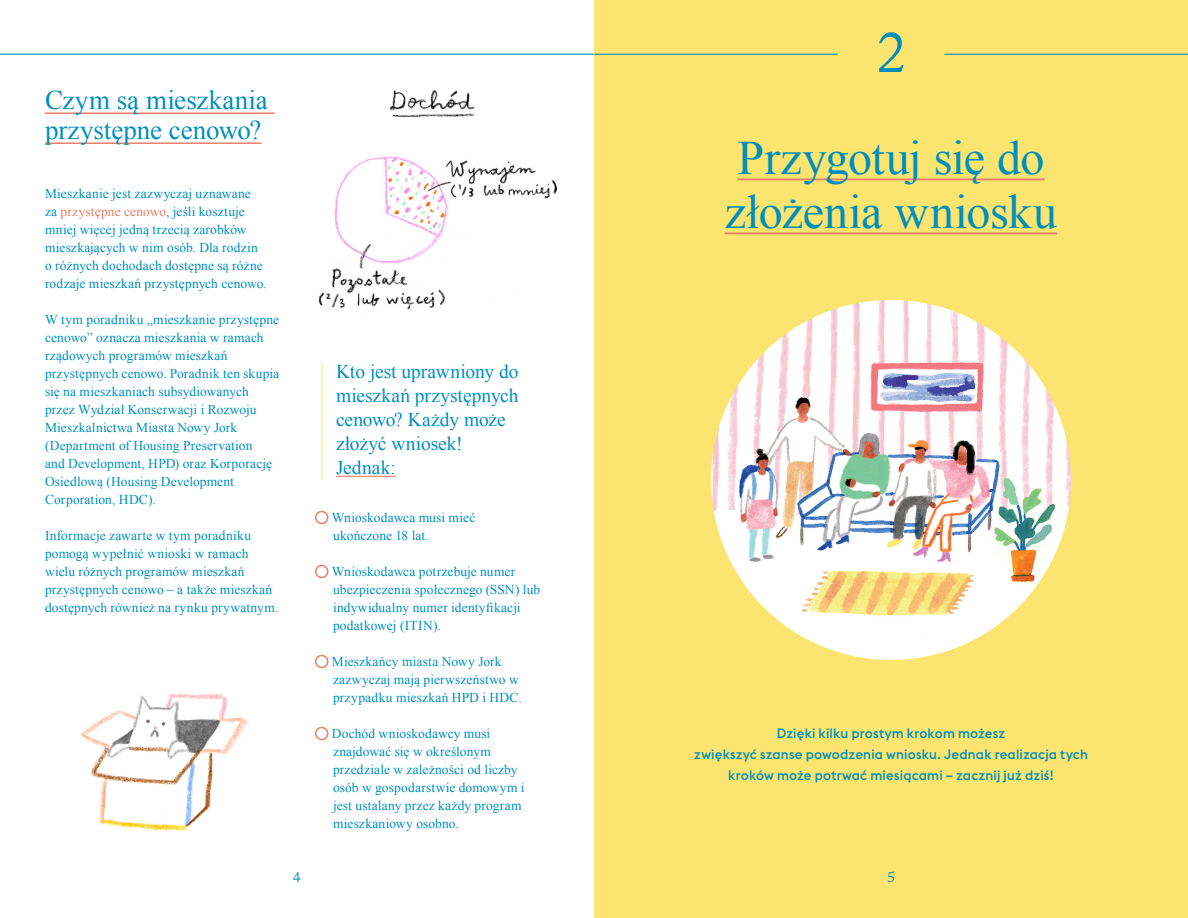
<style>
.page{position:relative;width:1188px;height:918px;background:#fff}
.page>*{position:absolute;margin:0;border:0;box-sizing:border-box;transform-origin:0 0}
.section_numbers{font:52.5px "Thames Capsule";color:#008fbc}
.Chapter_headers{font:48px/54px "Times New Roman";letter-spacing:-.01em;color:#008fbc}
.t1{font:27px/30px "Times New Roman";color:#008fbc}
.t2{font:19.5px/24px "Times New Roman";letter-spacing:-.005em;color:#008fbc}
.Checklist{font:13.5px/18px "Times New Roman";letter-spacing:.01em;color:#008fbc}
.Chapter_Text{font:500 13.5px/21px "Euclid Flex";letter-spacing:.01em;color:#008fbc;text-align:center}
.t3{font:13.5px "Thames Capsule";color:#008fbc}
.s1{color:#e68066}
</style>
<div class="page">
<div style="left:595px;top:0;width:593px;height:918px;background:#fbe570"></div>
<img style="left:319px;top:90px;width:238px;height:220px">
<hr style="left:45px;top:112px;width:230px;height:2px;background:#e68066">
<hr style="left:45px;top:142px;width:216px;height:2px;background:#e68066">
<div style="left:315px;top:511px;width:14px;height:13px;border:2px solid #e68066;border-radius:50%"></div>
<div style="left:315px;top:565px;width:14px;height:13px;border:2px solid #e68066;border-radius:50%"></div>
<div style="left:315px;top:655px;width:14px;height:13px;border:2px solid #e68066;border-radius:50%"></div>
<div style="left:315px;top:727px;width:14px;height:13px;border:2px solid #e68066;border-radius:50%"></div>
<hr style="left:336px;top:476px;width:60px;height:1px;background:#e68066">
<hr style="left:321px;top:363px;width:1px;height:117px;background:#fbe570">
<img style="left:80px;top:693px;width:169px;height:138px">
<hr style="left:0;top:54px;width:594px;height:1px;background:#008fbc">
<hr style="left:595px;top:54px;width:243px;height:1px;background:#008fbc">
<hr style="left:944px;top:54px;width:244px;height:1px;background:#008fbc">
<hr style="left:737px;top:178px;width:308px;height:2px;background:#e68066">
<hr style="left:725px;top:232px;width:332px;height:2px;background:#e68066">
<img style="left:711px;top:300px;width:360px;height:360px;border-radius:180px">
<p class="t1" style="left:45px;top:84px;width:224px">Czym są mieszkania przystępne cenowo?</p>
<p class="Checklist" style="left:45px;top:184px;width:223px">Mieszkanie jest zazwyczaj uznawane<br>za <span class="s1">przystępne cenowo</span>, jeśli kosztuje mniej więcej jedną trzecią zarobków mieszkających w nim osób. Dla rodzin o różnych dochodach dostępne są różne rodzaje mieszkań przystępnych cenowo.</p>
<p class="Checklist" style="left:45px;top:310px;width:236px">W tym poradniku „mieszkanie przystępne cenowo” oznacza mieszkania w ramach rządowych programów mieszkań przystępnych cenowo. Poradnik ten skupia się na mieszkaniach subsydiowanych przez Wydział Konserwacji i Rozwoju Mieszkalnictwa Miasta Nowy Jork (Department of Housing Preservation<br>and Development, HPD) oraz Korporację Osiedlową (Housing Development Corporation, HDC).</p>
<p class="Checklist" style="left:45px;top:526px;width:235px">Informacje zawarte w tym poradniku pomogą wypełnić wnioski w ramach wielu różnych programów mieszkań przystępnych cenowo – a także mieszkań dostępnych również na rynku prywatnym.</p>
<p class="t2" style="left:336px;top:359px;width:184px">Kto jest uprawniony do mieszkań przystępnych cenowo? Każdy może złożyć wniosek!<br>Jednak:</p>
<p class="Checklist" style="left:332px;top:508px;width:145px">Wnioskodawca musi mieć ukończone 18 lat.</p>
<p class="Checklist" style="left:332px;top:562px;width:210px">Wnioskodawca potrzebuje numer ubezpieczenia społecznego (SSN) lub indywidualny numer identyfikacji podatkowej (ITIN).</p>
<p class="Checklist" style="left:332px;top:652px;width:192px">Mieszkańcy miasta Nowy Jork zazwyczaj mają pierwszeństwo w przypadku mieszkań HPD i HDC.</p>
<p class="Checklist" style="left:332px;top:724px;width:194px">Dochód wnioskodawcy musi znajdować się w określonym przedziale w zależności od liczby osób w gospodarstwie domowym i jest ustalany przez każdy program mieszkaniowy osobno.</p>
<p class="section_numbers" style="left:877px;top:23px;width:29px">2</p>
<p class="Chapter_headers" style="left:725px;top:130px;width:334px">Przygotuj się do złożenia wniosku</p>
<p class="Chapter_Text" style="left:694px;top:723px;width:395px">Dzięki kilku prostym krokom możesz<br>zwiększyć szanse powodzenia wniosku. Jednak realizacja tych kroków może potrwać miesiącami – zacznij już dziś!</p>
<p class="t3" style="left:293px;top:869px;width:9px">4</p>
<p class="t3" style="left:887px;top:869px;width:9px">5</p>
</div>
